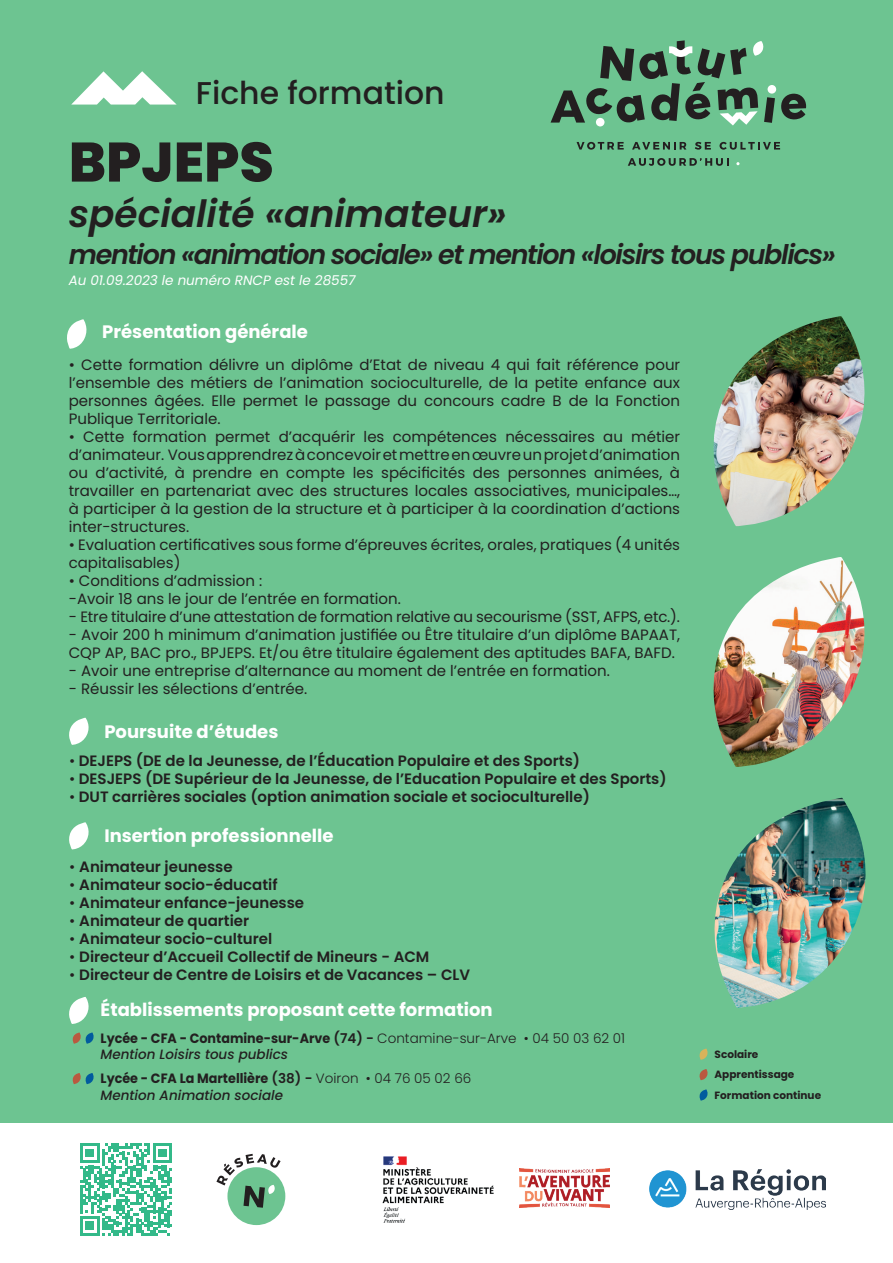
<style>
.page{position:relative;width:893px;height:1263px;background:#fff}
.page>*{position:absolute;margin:0;border:0;box-sizing:border-box;transform-origin:0 0}
.t1{font:800 55.5px "Poppins";color:#231f20}
.t2{font:italic 600 37.5px "Poppins";color:#231f20}
.t3{font:500 31.5px "Poppins";color:#231f20}
.t4{font:italic 600 27px "Poppins";letter-spacing:-.05em;color:#231f20}
.t5{font:700 18px "Poppins";color:#fff}
.t6{font:15px/18px "Poppins";color:#231f20}
.t7{font:600 15px "Poppins";color:#231f20}
.t8{font:300 13.5px/16.2px "Poppins";color:#231f20}
.t9{font:italic 500 13.5px/16.2px "Poppins";color:#231f20}
.t10{font:italic 13.5px "Poppins";color:#fff}
.t11{font:700 10.5px/20.4px "Poppins";color:#231f20}
.s1{font-weight:400}
.s2{font-weight:700}
.s3{font-weight:600}
.s4{font-weight:500;font-style:italic}
.s5{font-weight:700;font-style:normal}
.s6{font-weight:600;font-style:normal}
.s7{font-weight:300;font-style:normal}
</style>
<div class="page">
<div style="left:0;top:0;width:893px;height:1122px;background:#6dc491"></div>
<svg style="left:71px;top:71px;width:106px;height:34px"></svg>
<svg style="left:577px;top:142px;width:47px;height:8px"></svg>
<svg style="left:632px;top:142px;width:54px;height:8px"></svg>
<svg style="left:695px;top:142px;width:16px;height:8px"></svg>
<svg style="left:719px;top:142px;width:61px;height:8px"></svg>
<svg style="left:628px;top:158px;width:101px;height:8px"></svg>
<svg style="left:781px;top:93px;width:25px;height:27px"></svg>
<svg style="left:551px;top:40px;width:224px;height:86px"></svg>
<svg style="left:67px;top:319px;width:20px;height:30px"></svg>
<img style="left:714px;top:316px;width:150px;height:210px">
<img style="left:713px;top:557px;width:152px;height:210px">
<svg style="left:69px;top:718px;width:20px;height:27px"></svg>
<svg style="left:69px;top:822px;width:20px;height:27px"></svg>
<svg style="left:69px;top:997px;width:20px;height:27px"></svg>
<img style="left:382px;top:1156px;width:112px;height:67px">
<div style="left:227px;top:1167px;width:58px;height:58px;background:#6dc491;border-radius:50%"></div>
<svg style="left:216px;top:1154px;width:65px;height:54px"></svg>
<img style="left:520px;top:1169px;width:89px;height:39px">
<img style="left:649px;top:1169px;width:176px;height:41px">
<svg style="left:80px;top:1143px;width:92px;height:93px"></svg>
<svg style="left:699px;top:1069px;width:9px;height:11px"></svg>
<svg style="left:699px;top:1048px;width:9px;height:12px"></svg>
<svg style="left:699px;top:1089px;width:9px;height:11px"></svg>
<img style="left:714px;top:798px;width:152px;height:210px">
<svg style="left:72px;top:1032px;width:22px;height:12px"></svg>
<svg style="left:72px;top:1073px;width:22px;height:11px"></svg>
<h3 class="t3" style="left:196px;top:75px;width:250px">Fiche formation</h3>
<h1 class="t1" style="left:69px;top:130px;width:207px">BPJEPS</h1>
<h2 class="t2" style="left:69px;top:192px;width:440px">spécialité «animateur»</h2>
<h3 class="t4" style="left:69px;top:239px;width:769px">mention «animation sociale» et mention «loisirs tous publics»</h3>
<p class="t10" style="left:69px;top:273px;width:288px">Au 01.09.2023 le numéro RNCP est le 28557</p>
<p class="t5" style="left:102px;top:321px;width:207px">Présentation générale</p>
<p class="t6" style="left:69px;top:356px;width:613px;text-align:justify">• Cette formation délivre un diplôme d’Etat de niveau 4 qui fait référence pour l’ensemble des métiers de l’animation socioculturelle, de la petite enfance aux personnes âgées. Elle permet le passage du concours cadre B de la Fonction Publique Territoriale.</p>
<p class="t6" style="left:69px;top:428px;width:613px;text-align:justify">• Cette formation permet d’acquérir les compétences nécessaires au métier d’animateur. Vous apprendrez à concevoir et mettre en œuvre un projet d’animation ou d’activité, à prendre en compte les spécificités des personnes animées, à travailler en partenariat avec des structures locales associatives, municipales…, à participer à la gestion de la structure et à participer à la coordination d’actions inter-structures.</p>
<p class="t6" style="left:69px;top:536px;width:613px">• Evaluation certificatives sous forme d’épreuves écrites, orales, pratiques (4 unités capitalisables)</p>
<p class="t6" style="left:69px;top:572px;width:334px">• Conditions d’admission :<br>-Avoir 18 ans le jour de l’entrée en formation.</p>
<p class="t6" style="left:69px;top:608px;width:613px">- Etre titulaire d’une attestation de formation relative au secourisme (SST, AFPS, etc.).</p>
<p class="t6" style="left:69px;top:626px;width:613px">- Avoir 200 h minimum d’animation justifiée ou Être titulaire d’un diplôme BAPAAT,<br>CQP AP, BAC pro., BPJEPS. Et/ou être titulaire également des aptitudes BAFA, BAFD.</p>
<p class="t6" style="left:69px;top:662px;width:543px">- Avoir une entreprise d’alternance au moment de l’entrée en formation.</p>
<p class="t6" style="left:69px;top:680px;width:240px">- Réussir les sélections d’entrée.</p>
<p class="t5" style="left:104px;top:721px;width:175px">Poursuite d’études</p>
<p class="t7" style="left:69px;top:752px;width:512px"><span class="s1">•</span> DEJEPS (DE de la Jeunesse, de l’Éducation Populaire et des Sports)</p>
<p class="t7" style="left:69px;top:770px;width:599px"><span class="s1">•</span> DESJEPS (DE Supérieur de la Jeunesse, de l’Education Populaire et des Sports)</p>
<p class="t7" style="left:69px;top:788px;width:522px"><span class="s1">•</span> DUT carrières sociales (option animation sociale et socioculturelle)</p>
<p class="t5" style="left:104px;top:825px;width:231px">Insertion professionnelle</p>
<p class="t7" style="left:69px;top:858px;width:165px"><span class="s1">•</span> Animateur jeunesse</p>
<p class="t7" style="left:69px;top:876px;width:210px"><span class="s1">•</span> Animateur socio-éducatif</p>
<p class="t7" style="left:69px;top:894px;width:237px"><span class="s1">•</span> Animateur enfance-jeunesse</p>
<p class="t7" style="left:69px;top:912px;width:182px"><span class="s1">•</span> Animateur de quartier</p>
<p class="t7" style="left:69px;top:930px;width:205px"><span class="s1">•</span> Animateur socio-culturel</p>
<p class="t7" style="left:69px;top:948px;width:362px"><span class="s1">•</span> Directeur d’Accueil Collectif de Mineurs - ACM</p>
<p class="t7" style="left:69px;top:966px;width:403px"><span class="s1">•</span> Directeur de Centre de Loisirs et de Vacances – CLV</p>
<p class="t5" style="left:101px;top:999px;width:393px">Établissements proposant cette formation</p>
<p class="t8" style="left:101px;top:1030px;width:526px"><span class="s2">Lycée - CFA - Contamine-sur-Arve</span> <span class="s3">(74) -</span> Contamine-sur-Arve • 04 50 03 62 01<br><span class="s4">Mention Loisirs tous publics</span></p>
<p class="t9" style="left:101px;top:1071px;width:372px"><span class="s5">Lycée - CFA La Martellière</span> <span class="s6">(38) -</span> <span class="s7">Voiron • 04 76 05 02 66<br></span>Mention Animation sociale</p>
<p class="t11" style="left:714px;top:1044px;width:108px">Scolaire<br>Apprentissage<br>Formation continue</p>
</div>
